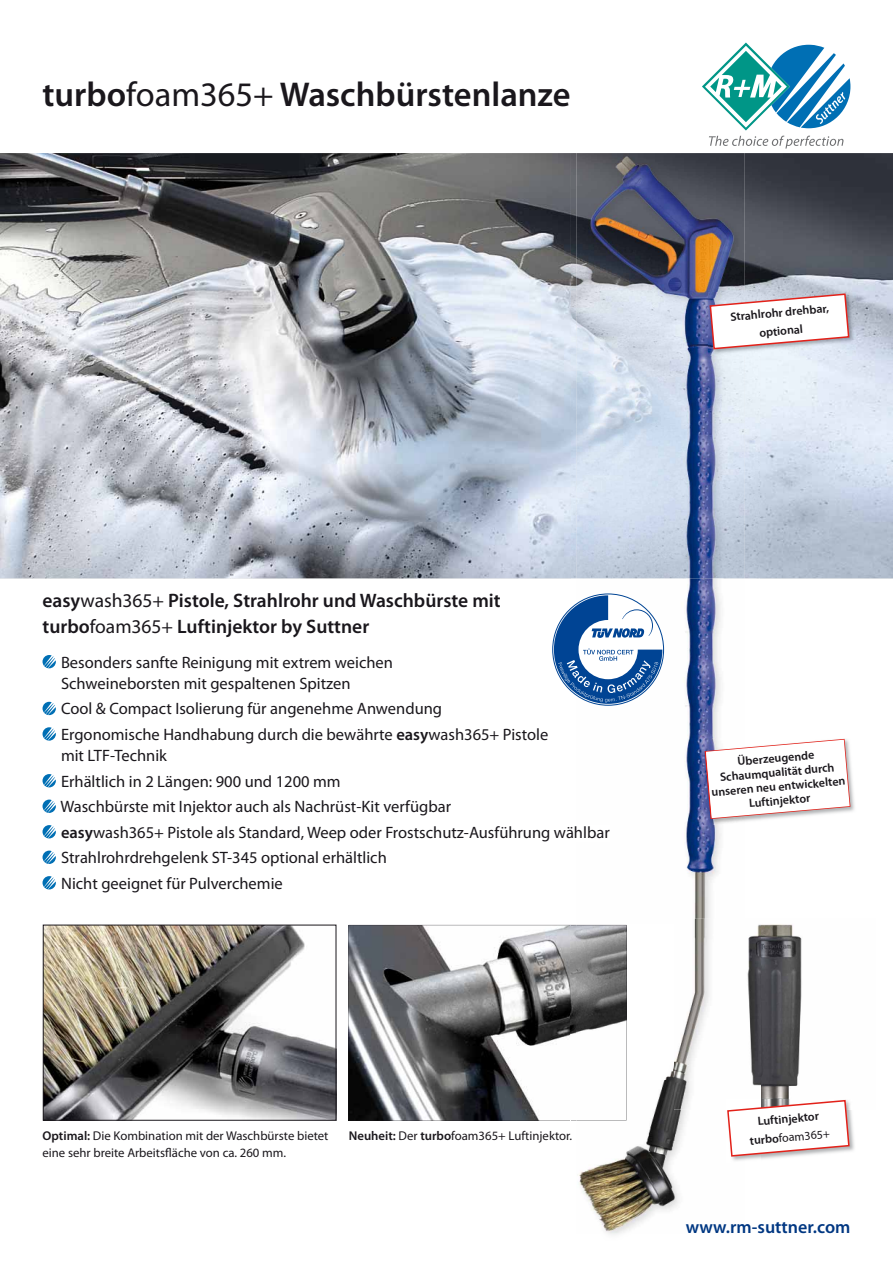
<style>
.page{position:relative;width:893px;height:1263px;background:#fff}
.page>*{position:absolute;margin:0;border:0;box-sizing:border-box;transform-origin:0 0}
.t1{font:600 34.5px "Myriad Pro";color:#1a171c}
.t2{font:600 19.5px/25.5px "Myriad Pro";color:#1a171c}
.t3{font:600 18px "Myriad Pro";color:#003782}
.t4{font:16.5px/25.5px "Myriad Pro";color:#1a171c}
.t5{font:12.75px/17px "Myriad Pro";color:#1a171c}
.t6{font:600 12px/14.2px "Myriad Pro";color:#1a171c;text-align:center}
.s1{font-weight:400}
.s2{font-weight:600}
</style>
<div class="page">
<img style="left:0;top:153px;width:893px;height:425px">
<svg style="left:43px;top:655px;width:13px;height:13px"></svg>
<svg style="left:43px;top:702px;width:13px;height:13px"></svg>
<svg style="left:43px;top:727px;width:13px;height:14px"></svg>
<svg style="left:43px;top:774px;width:13px;height:13px"></svg>
<svg style="left:43px;top:799px;width:13px;height:14px"></svg>
<svg style="left:43px;top:825px;width:13px;height:13px"></svg>
<svg style="left:43px;top:851px;width:13px;height:13px"></svg>
<svg style="left:43px;top:876px;width:13px;height:13px"></svg>
<img style="left:45px;top:927px;width:289px;height:191px">
<div style="left:43px;top:925px;width:293px;height:195px;border:1px solid #1a171c"></div>
<svg style="left:349px;top:925px;width:222px;height:195px"></svg>
<img style="left:578px;top:1079px;width:109px;height:156px">
<img style="left:744px;top:578px;width:16px;height:1px">
<img style="left:571px;top:153px;width:189px;height:425px">
<img style="left:571px;top:925px;width:55px;height:195px">
<img style="left:747px;top:924px;width:13px;height:162px">
<img style="left:576px;top:578px;width:168px;height:341px">
<img style="left:576px;top:153px;width:168px;height:425px">
<img style="left:618px;top:924px;width:56px;height:155px">
<img style="left:576px;top:924px;width:43px;height:2px">
<svg style="left:554px;top:595px;width:108px;height:109px"></svg>
<svg style="left:702px;top:43px;width:148px;height:106px"></svg>
<img style="left:760px;top:924px;width:42px;height:175px">
<img style="left:674px;top:919px;width:36px;height:190px">
<img style="left:704px;top:770px;width:151px;height:54px">
<svg style="left:704px;top:738px;width:147px;height:82px"></svg>
<img style="left:732px;top:1110px;width:123px;height:51px">
<svg style="left:727px;top:1099px;width:123px;height:58px"></svg>
<img style="left:709px;top:293px;width:146px;height:62px">
<svg style="left:709px;top:293px;width:141px;height:57px"></svg>
<h1 class="t1" style="left:43px;top:82px;width:530px">turbo<span class="s1">foam365+</span> Waschbürstenlanze</h1>
<p class="t6" style="left:730px;top:309px;width:100px;line-height:18.5px;rotate:-5deg">Strahlrohr drehbar, optional</p>
<p class="t2" style="left:43px;top:590px;width:460px">easy<span class="s1">wash365+</span> Pistole, Strahlrohr und Waschbürste mit turbo<span class="s1">foam365+</span> Luftinjektor by Suttner</p>
<p class="t4" style="left:61px;top:653px;width:333px;line-height:21.3px">Besonders sanfte Reinigung mit extrem weichen<br>Schweineborsten mit gespaltenen Spitzen</p>
<p class="t4" style="left:61px;top:698px;width:489px">Cool &amp; Compact Isolierung für angenehme Anwendung<br>Ergonomische Handhabung durch die bewährte <span class="s2">easy</span>wash365+ Pistole</p>
<p class="t4" style="left:60px;top:745px;width:551px">mit LTF-Technik<br>Erhältlich in 2 Längen: 900 und 1200 mm<br>Waschbürste mit Injektor auch als Nachrüst-Kit verfügbar<br><span class="s2">easy</span>wash365+ Pistole als Standard, Weep oder Frostschutz-Ausführung wählbar Strahlrohrdrehgelenk ST-345 optional erhältlich<br>Nicht geeignet für Pulverchemie</p>
<p class="t6" style="left:709px;top:758px;width:136px;rotate:-5deg">Überzeugende<br>Schaumqualität durch unseren neu entwickelten<br>Luftinjektor</p>
<p class="t5" style="left:43px;top:1128px;width:287px"><span class="s2">Optimal:</span> Die Kombination mit der Waschbürste bietet eine sehr breite Arbeitsfläche von ca. 260 mm.</p>
<p class="t5" style="left:349px;top:1128px;width:225px"><span class="s2">Neuheit:</span> Der <span class="s2">turbo</span>foam365+ Luftinjektor.</p>
<p class="t6" style="left:748px;top:1114px;width:82px;line-height:18.5px;rotate:-5deg">Luftinjektor turbo<span class="s1">foam365+</span></p>
<p class="t3" style="left:686px;top:1220px;width:166px">www.rm-suttner.com</p>
</div>
